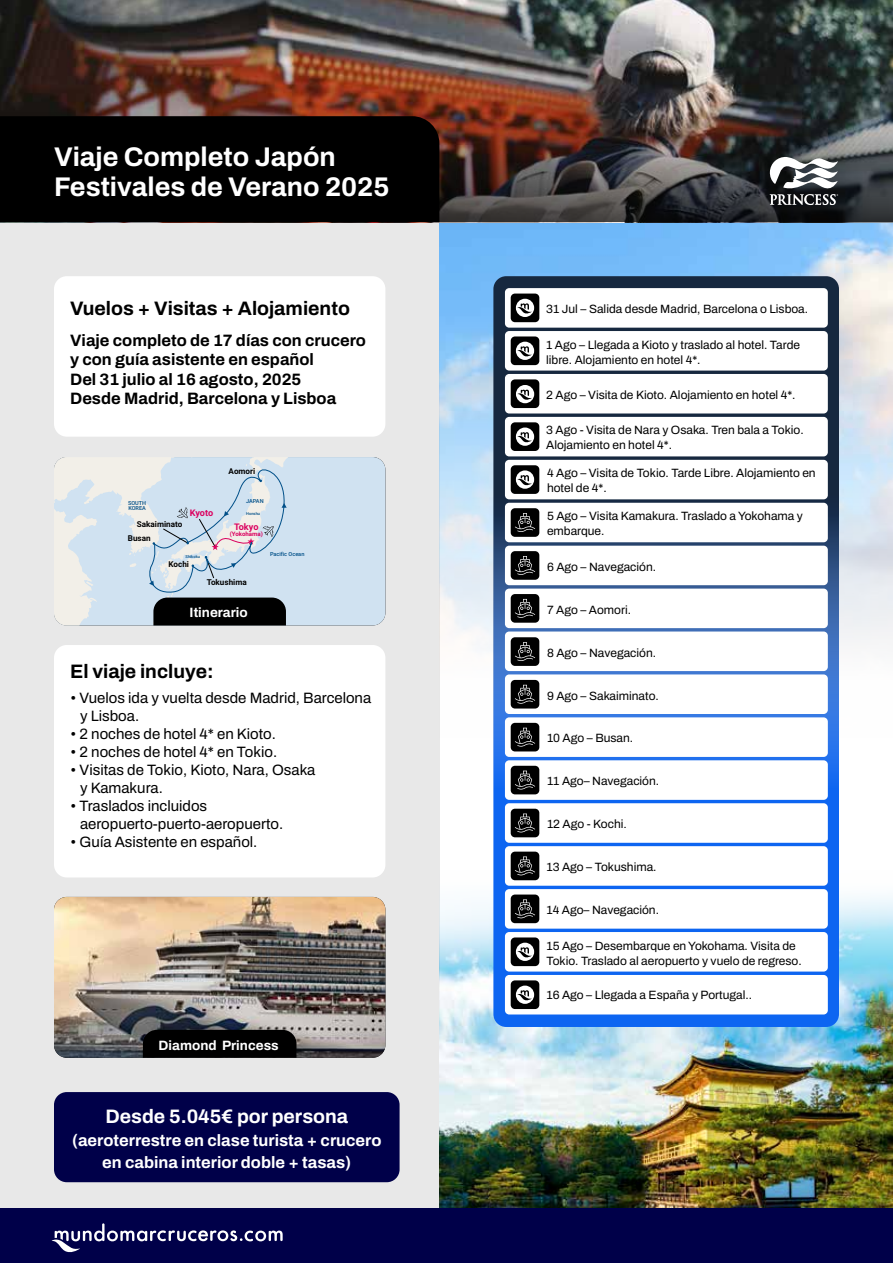
<style>
.page{position:relative;width:893px;height:1263px;background:#fff}
.page>*{position:absolute;margin:0;border:0;box-sizing:border-box;transform-origin:0 0}
.t1{font:700 27px/30px "Archivo";color:#fff}
.t2{font:700 19.5px "Archivo";color:#000}
.t3{font:700 19.5px "Archivo";color:#fff}
.t4{font:700 16.5px/19.5px "Archivo";color:#000}
.t5{font:700 16.5px/22.5px "Archivo";color:#fff;text-align:center}
.t6{font:15px/18px "Archivo";color:#000}
.t7{font:700 13.5px "Archivo";color:#fff}
.t8{font:12px/15px "Archivo";color:#000}
.t9{font:700 9.15px "Roboto";letter-spacing:-.005em;color:#db005e}
.t10{font:700 8.1px "Roboto";color:#000}
.t11{font:700 6.15px "Roboto";color:#db005e}
.t12{font:500 5.55px/5.1px "Roboto";color:#004f88}
.t13{font:500 4.05px "Roboto";color:#004f88}
.s1{font-family:"Arial"}
</style>
<div class="page">
<div style="left:0;top:222px;width:439px;height:987px;background:#e8e8e8"></div>
<div style="left:54px;top:1092px;width:346px;height:90px;background:#000049;border-radius:13px"></div>
<img style="left:439px;top:222px;width:454px;height:515px">
<img style="left:439px;top:870px;width:454px;height:339px">
<svg style="left:493px;top:276px;width:346px;height:751px;background:#2457a5"></svg>
<div style="left:54px;top:645px;width:331px;height:232px;background:#fff;border-radius:13px"></div>
<img style="left:0;top:0;width:893px;height:102px">
<div style="left:54px;top:276px;width:331px;height:161px;background:#fff;border-radius:13px"></div>
<img style="left:0;top:102px;width:893px;height:120px">
<div style="left:0;top:116px;width:439px;height:106px;background:#000"></div>
<div style="left:317px;top:457px;width:68px;height:168px;background:#d0e2f1"></div>
<img style="left:54px;top:897px;width:331px;height:161px">
<div style="left:505px;top:846px;width:323px;height:40px;background:#fff;border-radius:4px"></div>
<div style="left:505px;top:374px;width:323px;height:39px;background:#fff;border-radius:4px"></div>
<div style="left:505px;top:417px;width:323px;height:39px;background:#fff;border-radius:4px"></div>
<div style="left:505px;top:460px;width:323px;height:39px;background:#fff;border-radius:4px"></div>
<div style="left:505px;top:331px;width:323px;height:40px;background:#fff;border-radius:4px"></div>
<div style="left:505px;top:288px;width:323px;height:40px;background:#fff;border-radius:4px"></div>
<div style="left:505px;top:717px;width:323px;height:40px;background:#fff;border-radius:4px"></div>
<div style="left:505px;top:589px;width:323px;height:39px;background:#fff;border-radius:4px"></div>
<div style="left:505px;top:631px;width:323px;height:40px;background:#fff;border-radius:4px"></div>
<div style="left:505px;top:674px;width:323px;height:40px;background:#fff;border-radius:4px"></div>
<div style="left:505px;top:546px;width:323px;height:39px;background:#fff;border-radius:4px"></div>
<div style="left:505px;top:503px;width:323px;height:39px;background:#fff;border-radius:4px"></div>
<div style="left:505px;top:803px;width:323px;height:40px;background:#fff;border-radius:4px"></div>
<div style="left:505px;top:760px;width:323px;height:40px;background:#fff;border-radius:4px"></div>
<div style="left:0;top:1209px;width:893px;height:54px;background:#000049"></div>
<svg style="left:770px;top:155px;width:68px;height:50px"></svg>
<div style="left:143px;top:1030px;width:153px;height:28px;background:#000"></div>
<svg style="left:54px;top:457px;width:263px;height:168px"></svg>
<div style="left:505px;top:889px;width:323px;height:40px;background:#fff;border-radius:4px"></div>
<div style="left:505px;top:932px;width:323px;height:39px;background:#fff;border-radius:4px"></div>
<div style="left:505px;top:975px;width:323px;height:39px;background:#fff;border-radius:4px"></div>
<svg style="left:52px;top:1223px;width:231px;height:30px"></svg>
<div style="left:511px;top:379px;width:28px;height:29px;background:#000;border-radius:4px"></div>
<div style="left:511px;top:422px;width:28px;height:29px;background:#000;border-radius:4px"></div>
<div style="left:511px;top:465px;width:28px;height:29px;background:#000;border-radius:4px"></div>
<div style="left:511px;top:508px;width:28px;height:29px;background:#000;border-radius:4px"></div>
<svg style="left:515px;top:513px;width:20px;height:19px"></svg>
<div style="left:511px;top:551px;width:28px;height:29px;background:#000;border-radius:4px"></div>
<svg style="left:515px;top:556px;width:20px;height:19px"></svg>
<div style="left:511px;top:594px;width:28px;height:29px;background:#000;border-radius:4px"></div>
<svg style="left:515px;top:599px;width:20px;height:19px"></svg>
<div style="left:511px;top:637px;width:28px;height:29px;background:#000;border-radius:4px"></div>
<svg style="left:515px;top:642px;width:20px;height:19px"></svg>
<div style="left:511px;top:680px;width:28px;height:28px;background:#000;border-radius:4px"></div>
<svg style="left:515px;top:685px;width:20px;height:19px"></svg>
<div style="left:511px;top:723px;width:28px;height:28px;background:#000;border-radius:4px"></div>
<svg style="left:515px;top:728px;width:20px;height:19px"></svg>
<div style="left:511px;top:766px;width:28px;height:28px;background:#000;border-radius:4px"></div>
<svg style="left:515px;top:771px;width:20px;height:18px"></svg>
<div style="left:511px;top:809px;width:28px;height:28px;background:#000;border-radius:4px"></div>
<svg style="left:515px;top:813px;width:20px;height:19px"></svg>
<div style="left:511px;top:852px;width:28px;height:28px;background:#000;border-radius:4px"></div>
<svg style="left:515px;top:856px;width:20px;height:19px"></svg>
<div style="left:511px;top:894px;width:28px;height:29px;background:#000;border-radius:4px"></div>
<svg style="left:515px;top:899px;width:20px;height:19px"></svg>
<div style="left:511px;top:937px;width:28px;height:29px;background:#000;border-radius:4px"></div>
<div style="left:511px;top:336px;width:28px;height:29px;background:#000;border-radius:4px"></div>
<svg style="left:516px;top:342px;width:18px;height:18px"></svg>
<div style="left:511px;top:294px;width:28px;height:28px;background:#000;border-radius:4px"></div>
<svg style="left:516px;top:299px;width:18px;height:18px"></svg>
<div style="left:511px;top:980px;width:28px;height:29px;background:#000;border-radius:4px"></div>
<svg style="left:516px;top:985px;width:18px;height:19px"></svg>
<svg style="left:516px;top:943px;width:18px;height:18px"></svg>
<svg style="left:516px;top:385px;width:18px;height:18px"></svg>
<svg style="left:516px;top:427px;width:18px;height:19px"></svg>
<svg style="left:516px;top:470px;width:18px;height:19px"></svg>
<h1 class="t1" style="left:54px;top:142px;width:337px">Viaje Completo Japón<br>Festivales de Verano 2025</h1>
<h2 class="t2" style="left:70px;top:293px;width:281px">Vuelos + Visitas + Alojamiento</h2>
<h3 class="t4" style="left:70px;top:330px;width:297px">Viaje completo de 17 días con crucero y con guía asistente en español<br>Del 31 julio al 16 agosto, 2025<br>Desde Madrid, Barcelona y Lisboa</h3>
<p class="t12" style="left:128px;top:501px;width:20px">SOUTH<br>KOREA</p>
<p class="t10" style="left:128px;top:533px;width:24px">Busan</p>
<p class="t10" style="left:137px;top:518px;width:47px">Sakaiminato</p>
<p class="t9" style="left:190px;top:507px;width:25px">Kyoto</p>
<p class="t13" style="left:186px;top:553px;width:16px">Shikoku</p>
<p class="t10" style="left:169px;top:559px;width:22px">Kochi</p>
<p class="t10" style="left:229px;top:465px;width:28px">Aomori</p>
<p class="t12" style="left:246px;top:498px;width:19px">JAPAN</p>
<p class="t9" style="left:234px;top:520px;width:26px">Tokyo</p>
<p class="t11" style="left:230px;top:530px;width:35px">(Yokohama)</p>
<p class="t13" style="left:246px;top:511px;width:16px">Honshu</p>
<p class="t12" style="left:270px;top:552px;width:36px">Pacific Ocean</p>
<p class="t10" style="left:207px;top:576px;width:41px">Tokushima</p>
<p class="t7" style="left:190px;top:603px;width:60px">Itinerario</p>
<h2 class="t2" style="left:70px;top:656px;width:145px">El viaje incluye:</h2>
<p class="t6" style="left:80px;top:689px;width:293px;text-indent:-9px">• Vuelos ida y vuelta desde Madrid, Barcelona y Lisboa.</p>
<p class="t6" style="left:71px;top:725px;width:207px">• 2 noches de hotel 4* en Kioto.</p>
<p class="t6" style="left:71px;top:743px;width:208px">• 2 noches de hotel 4* en Tokio.</p>
<p class="t6" style="left:80px;top:761px;width:237px;text-indent:-9px">• Visitas de Tokio, Kioto, Nara, Osaka y Kamakura.</p>
<p class="t6" style="left:80px;top:797px;width:205px;text-indent:-9px">• Traslados incluidos aeropuerto-puerto-aeropuerto.</p>
<p class="t6" style="left:71px;top:833px;width:188px">• Guía Asistente en español.</p>
<p class="t7" style="left:159px;top:1035px;width:122px">Diamond Princess</p>
<h2 class="t3" style="left:105px;top:1102px;width:244px">Desde 5.045€ por persona</h2>
<h3 class="t5" style="left:72px;top:1128px;width:311px">(aeroterrestre en clase turista + crucero en cabina interior doble + tasas)</h3>
<p class="t8" style="left:546px;top:301px;width:263px">31 Jul – Salida desde Madrid, Barcelona o Lisboa.</p>
<p class="t8" style="left:546px;top:337px;width:255px">1 Ago – Llegada a Kioto y traslado al hotel. Tarde libre. Alojamiento en hotel 4*.</p>
<p class="t8" style="left:546px;top:387px;width:251px">2 Ago – Visita de Kioto. Alojamiento en hotel 4*.</p>
<p class="t8" style="left:546px;top:423px;width:259px">3 Ago - Visita de Nara y Osaka. Tren bala a Tokio.<br>Alojamiento en hotel 4*.</p>
<p class="t8" style="left:547px;top:466px;width:270px">4 Ago – Visita de Tokio. Tarde Libre. Alojamiento en hotel de 4*.</p>
<p class="t8" style="left:547px;top:509px;width:257px">5 Ago – Visita Kamakura. Traslado a Yokohama y embarque.</p>
<p class="t8" style="left:547px;top:559px;width:111px">6 Ago – Navegación.</p>
<p class="t8" style="left:547px;top:602px;width:86px">7 Ago – Aomori.</p>
<p class="t8" style="left:547px;top:645px;width:111px">8 Ago – Navegación.</p>
<p class="t8" style="left:547px;top:688px;width:113px">9 Ago – Sakaiminato.</p>
<p class="t8" style="left:547px;top:731px;width:88px">10 Ago – Busan.</p>
<p class="t8" style="left:547px;top:774px;width:114px">11 Ago– Navegación.</p>
<p class="t8" style="left:547px;top:817px;width:81px">12 Ago - Kochi<span class="s1">.</span></p>
<p class="t8" style="left:546px;top:859px;width:112px">13 Ago – Tokushima.</p>
<p class="t8" style="left:546px;top:902px;width:114px">14 Ago– Navegación.</p>
<p class="t8" style="left:546px;top:938px;width:257px">15 Ago – Desembarque en Yokohama. Visita de<br>Tokio. Traslado al aeropuerto y vuelo de regreso.</p>
<p class="t8" style="left:546px;top:987px;width:207px">16 Ago – Llegada a España y Portugal..</p>
</div>
